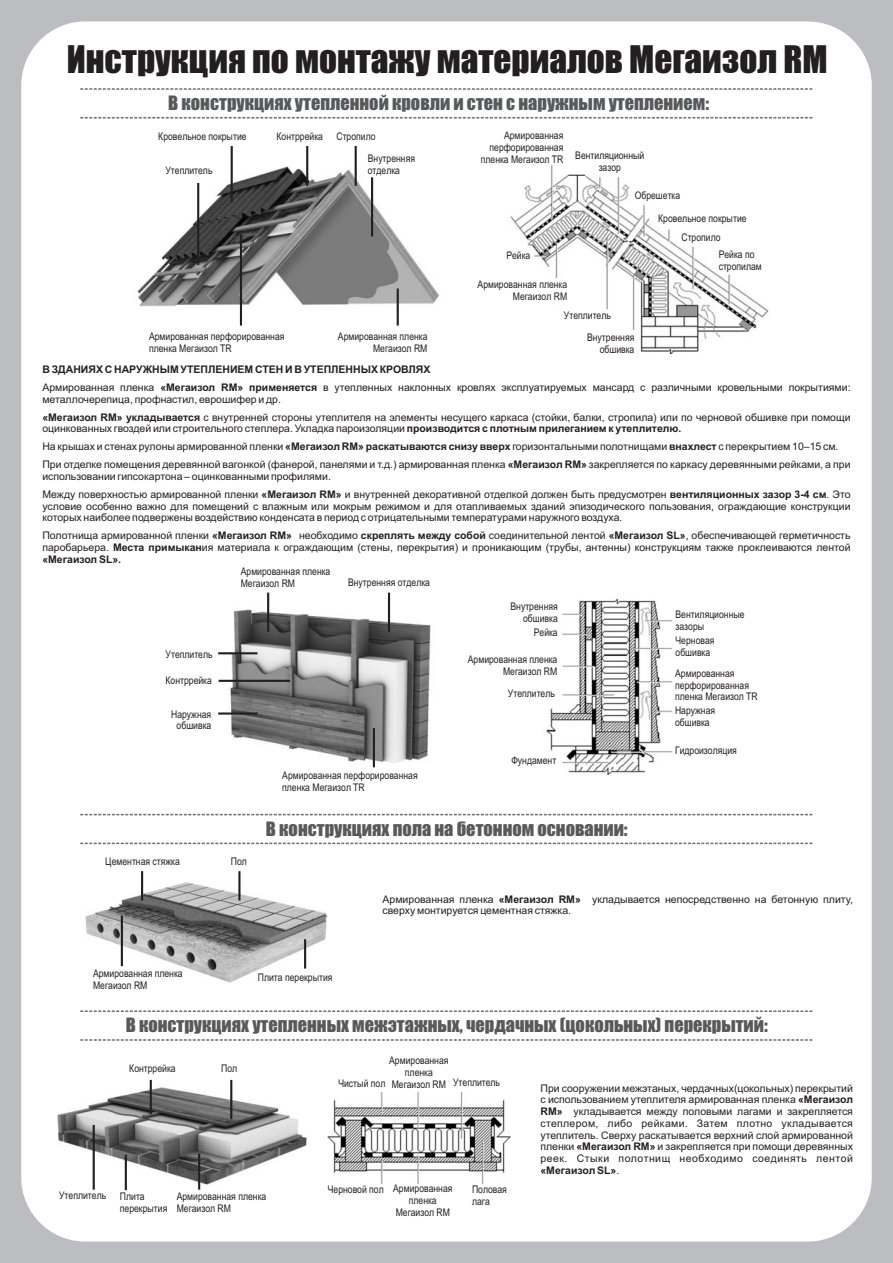
<style>
.page{position:relative;width:893px;height:1263px;background:#bbbdc0}
.page>*{position:absolute;margin:0;border:0;box-sizing:border-box;transform-origin:0 0}
.t1{font:35.1px "Impact";color:#231f20}
.t2{font:18.3px "Impact";color:#58595b}
.t3{font:10.5px/11.7px "Arial";color:#231f20}
.t4{font:10.5px/11.9px "Arial Narrow";color:#231f20}
.t5{font:700 10.5px/17.9px "Arial";color:#231f20;text-align:center}
.t6{font:10.5px "Arial";letter-spacing:.03em;color:#231f20}
.t7{font:10.5px "Arial";letter-spacing:.05em;color:#231f20}
.s1{font-weight:700}
.s2{font-weight:400}
</style>
<div class="page">
<div style="left:21px;top:21px;width:851px;height:1220px;background:#fff;border-radius:64px"></div>
<svg style="left:80px;top:117px;width:733px;height:2px"></svg>
<svg style="left:80px;top:88px;width:733px;height:2px"></svg>
<svg style="left:80px;top:843px;width:733px;height:1px"></svg>
<svg style="left:80px;top:814px;width:733px;height:1px"></svg>
<img style="left:137px;top:162px;width:302px;height:150px">
<hr style="left:231px;top:146px;width:2px;height:56px;background:#231f20">
<hr style="left:306px;top:146px;width:2px;height:40px;background:#231f20">
<hr style="left:355px;top:146px;width:2px;height:40px;background:#231f20">
<hr style="left:371px;top:177px;width:2px;height:59px;background:#231f20">
<hr style="left:197px;top:183px;width:2px;height:82px;background:#231f20">
<hr style="left:240px;top:234px;width:2px;height:92px;background:#231f20">
<hr style="left:397px;top:288px;width:2px;height:38px;background:#231f20">
<img style="left:510px;top:165px;width:259px;height:188px">
<img style="left:85px;top:879px;width:243px;height:104px">
<hr style="left:238px;top:871px;width:2px;height:29px;background:#231f20">
<hr style="left:141px;top:871px;width:2px;height:29px;background:#231f20">
<hr style="left:121px;top:915px;width:2px;height:51px;background:#231f20">
<hr style="left:304px;top:939px;width:2px;height:29px;background:#231f20">
<img style="left:227px;top:603px;width:204px;height:165px">
<hr style="left:267px;top:593px;width:2px;height:39px;background:#231f20">
<hr style="left:388px;top:593px;width:2px;height:39px;background:#231f20">
<hr style="left:218px;top:652px;width:40px;height:2px;background:#231f20">
<hr style="left:219px;top:680px;width:71px;height:2px;background:#231f20">
<hr style="left:218px;top:712px;width:40px;height:3px;background:#231f20">
<hr style="left:373px;top:728px;width:2px;height:39px;background:#231f20">
<img style="left:546px;top:599px;width:127px;height:175px">
<img style="left:57px;top:1084px;width:250px;height:103px">
<hr style="left:230px;top:1080px;width:2px;height:39px;background:#231f20">
<hr style="left:150px;top:1080px;width:2px;height:34px;background:#231f20">
<hr style="left:93px;top:1125px;width:2px;height:65px;background:#231f20">
<hr style="left:125px;top:1155px;width:2px;height:35px;background:#231f20">
<hr style="left:198px;top:1154px;width:2px;height:36px;background:#231f20">
<img style="left:327px;top:1092px;width:184px;height:91px">
<svg style="left:80px;top:1039px;width:733px;height:2px"></svg>
<svg style="left:80px;top:1010px;width:733px;height:2px"></svg>
<h1 class="t1" style="left:67px;top:47px;width:762px">Инструкция по монтажу материалов Мегаизол RM</h1>
<h2 class="t2" style="left:168px;top:97px;width:542px">В конструкциях утепленной кровли и стен с наружным утеплением:</h2>
<p class="t4" style="left:158px;top:132px;width:90px">Кровельное покрытие</p>
<p class="t4" style="left:277px;top:132px;width:48px">Контррейка</p>
<p class="t4" style="left:336px;top:132px;width:41px">Стропило</p>
<p class="t4" style="left:368px;top:153px;width:49px">Внутренняя</p>
<p class="t4" style="left:165px;top:165px;width:49px">Утеплитель</p>
<p class="t4" style="left:368px;top:165px;width:34px">отделка</p>
<p class="t4" style="left:149px;top:331px;width:137px">Армированная перфорированная пленка Мегаизол TR</p>
<p class="t4" style="left:338px;top:331px;width:91px;text-align:right">Армированная пленка<br>Мегаизол RM</p>
<p class="t4" style="left:504px;top:130px;width:61px">Армированная</p>
<p class="t4" style="left:490px;top:142px;width:75px">перфорированная</p>
<p class="t4" style="left:481px;top:154px;width:165px">пленка Мегаизол TR Вентиляционный</p>
<p class="t4" style="left:599px;top:162px;width:24px">зазор</p>
<p class="t4" style="left:635px;top:191px;width:47px">Обрешетка</p>
<p class="t4" style="left:658px;top:210px;width:90px;line-height:18.5px;text-align:center">Кровельное покрытие<br>Стропило</p>
<p class="t4" style="left:719px;top:249px;width:45px">Рейка по стропилам</p>
<p class="t4" style="left:506px;top:250px;width:25px">Рейка</p>
<p class="t4" style="left:478px;top:279px;width:91px;text-align:right">Армированная пленка<br>Мегаизол RM</p>
<p class="t4" style="left:587px;top:305px;width:49px;line-height:21.8px;text-indent:-23px">Утеплитель<br>Внутренняя</p>
<p class="t4" style="left:600px;top:344px;width:36px">обшивка</p>
<p class="t5" style="left:42px;top:361px;width:390px">В ЗДАНИЯХ С НАРУЖНЫМ УТЕПЛЕНИЕМ СТЕН И В УТЕПЛЕННЫХ КРОВЛЯХ «Мегаизол RM» применяется</p>
<p class="t3" style="left:42px;top:412px;width:810px"><span class="s1">«Мегаизол RM» укладывается</span> с внутренней стороны утеплителя на элементы несущего каркаса (стойки, балки, стропила) или по черновой обшивке при помощи оцинкованных гвоздей или строительного степлера. Укладка пароизоляции <span class="s1">производится с плотным прилеганием к утеплителю.</span></p>
<p class="t3" style="left:42px;top:439px;width:810px;line-height:17.9px">На крышах и стенах рулоны армированной пленки <span class="s1">«Мегаизол RM» раскатываются снизу вверх</span> горизонтальными полотнищами <span class="s1">внахлест</span> с перекрытием 10–15 см.<br>При отделке помещения деревянной вагонкой (фанерой, панелями и т.д.) армированная пленка <span class="s1">«Мегаизол RM»</span> закрепляется по каркасу деревянными рейками, а при</p>
<p class="t3" style="left:42px;top:489px;width:810px">Между поверхностью армированной пленки <span class="s1">«Мегаизол RM»</span> и внутренней декоративной отделкой должен быть предусмотрен <span class="s1">вентиляционных зазор 3-4 см</span>. Это</p>
<p class="t3" style="left:42px;top:531px;width:251px">Полотнища армированной пленки <span class="s1">«Мегаизол RM»</span></p>
<p class="t3" style="left:42px;top:382px;width:114px">Армированная пленка</p>
<p class="t3" style="left:323px;top:382px;width:529px">в утепленных наклонных кровлях эксплуатируемых мансард с различными кровельными покрытиями:</p>
<p class="t3" style="left:42px;top:394px;width:240px">металлочерепица, профнастил, еврошифер и др.</p>
<p class="t3" style="left:42px;top:471px;width:290px">использовании гипсокартона – оцинкованными профилями.</p>
<p class="t3" style="left:42px;top:501px;width:810px">условие особенно важно для помещений с влажным или мокрым режимом и для отапливаемых зданий эпизодического пользования, ограждающие конструкции которых наиболее подвержены воздействию конденсата в период с отрицательными температурами наружного воздуха.</p>
<p class="t3" style="left:42px;top:531px;width:810px;text-align:justify;text-indent:257px">необходимо <span class="s1">скреплять между собой</span> соединительной лентой <span class="s1">«Мегаизол SL»</span>, обеспечивающей герметичность паробарьера. <span class="s1">Места примыкан</span>ия материала к ограждающим (стены, перекрытия) и проникающим (трубы, антенны) конструкциям также проклеиваются лентой <span class="s1">«Мегаизол SL».</span></p>
<p class="t4" style="left:166px;top:649px;width:49px">Утеплитель</p>
<p class="t4" style="left:166px;top:676px;width:48px">Контррейка</p>
<p class="t4" style="left:171px;top:709px;width:42px;text-align:center">Наружная обшивка</p>
<p class="t4" style="left:241px;top:566px;width:91px">Армированная пленка<br>Мегаизол RM</p>
<p class="t4" style="left:348px;top:577px;width:83px">Внутренняя отделка</p>
<p class="t4" style="left:282px;top:770px;width:137px">Армированная перфорированная пленка Мегаизол TR</p>
<p class="t4" style="left:510px;top:601px;width:49px;text-align:right">Внутренняя обшивка</p>
<p class="t4" style="left:534px;top:627px;width:25px">Рейка</p>
<p class="t4" style="left:468px;top:654px;width:91px;text-align:right">Армированная пленка<br>Мегаизол RM</p>
<p class="t4" style="left:508px;top:688px;width:49px">Утеплитель</p>
<p class="t4" style="left:511px;top:755px;width:46px">Фундамент</p>
<h2 class="t2" style="left:266px;top:822px;width:363px">В конструкциях пола на бетонном основании:</h2>
<p class="t4" style="left:105px;top:856px;width:76px">Цементная стяжка</p>
<p class="t4" style="left:231px;top:856px;width:18px">Пол</p>
<p class="t4" style="left:675px;top:609px;width:71px">Вентиляционные зазоры</p>
<p class="t4" style="left:675px;top:635px;width:40px">Черновая обшивка</p>
<p class="t4" style="left:675px;top:668px;width:84px">Армированная перфорированная пленка Мегаизол TR</p>
<p class="t4" style="left:675px;top:705px;width:42px">Наружная обшивка</p>
<p class="t4" style="left:675px;top:745px;width:63px">Гидроизоляция</p>
<p class="t4" style="left:93px;top:968px;width:91px">Армированная пленка<br>Мегаизол RM</p>
<p class="t4" style="left:258px;top:972px;width:76px">Плита перекрытия</p>
<p class="t3" style="left:383px;top:894px;width:113px">Армированная пленка</p>
<p class="t3" style="left:592px;top:894px;width:262px">укладывается непосредственно на бетонную плиту,</p>
<p class="t3" style="left:383px;top:906px;width:190px">сверху монтируется цементная стяжка.</p>
<p class="t5" style="left:499px;top:891px;width:84px">«Мегаизол RM»</p>
<h2 class="t2" style="left:126px;top:1019px;width:644px">В конструкциях утепленных межэтажных, чердачных (цокольных) перекрытий:</h2>
<p class="t4" style="left:129px;top:1063px;width:48px">Контррейка</p>
<p class="t4" style="left:221px;top:1063px;width:18px">Пол</p>
<p class="t4" style="left:59px;top:1190px;width:49px">Утеплитель</p>
<p class="t4" style="left:120px;top:1191px;width:49px">Плита перекрытия</p>
<p class="t4" style="left:177px;top:1191px;width:91px">Армированная пленка<br>Мегаизол RM</p>
<p class="t4" style="left:389px;top:1055px;width:61px">Армированная</p>
<p class="t4" style="left:405px;top:1067px;width:29px">пленка</p>
<p class="t4" style="left:392px;top:1078px;width:110px">Мегаизол RM Утеплитель</p>
<p class="t4" style="left:338px;top:1079px;width:48px">Чистый пол</p>
<p class="t4" style="left:393px;top:1183px;width:61px;text-align:center">Армированная пленка<br>Мегаизол RM</p>
<p class="t4" style="left:328px;top:1184px;width:58px">Черновой пол</p>
<p class="t4" style="left:472px;top:1184px;width:36px">Половая лага</p>
<p class="t3" style="left:540px;top:1083px;width:314px">При сооружении межэтаных, чердачных(цокольных) перекрытий</p>
<p class="t3" style="left:540px;top:1095px;width:314px">с использованием утеплителя армированная пленка <span class="s1">«Мегаизол</span></p>
<p class="t3" style="left:574px;top:1106px;width:281px">укладывается между половыми лагами и закрепляется</p>
<p class="t6" style="left:540px;top:1119px;width:314px">степлером, либо рейками. Затем плотно укладывается</p>
<p class="t3" style="left:540px;top:1130px;width:314px">утеплитель. Сверху раскатывается верхний слой армированной</p>
<p class="t3" style="left:540px;top:1142px;width:314px">пленки <span class="s1">«Мегаизол RM»</span> и закрепляется при помощи деревянных</p>
<p class="t7" style="left:540px;top:1154px;width:314px">реек. Стыки полотнищ необходимо соединять лентой</p>
<p class="t5" style="left:540px;top:1162px;width:80px">«Мегаизол SL»<span class="s2">.</span></p>
<p class="t5" style="left:540px;top:1103px;width:24px">RM»</p>
</div>
